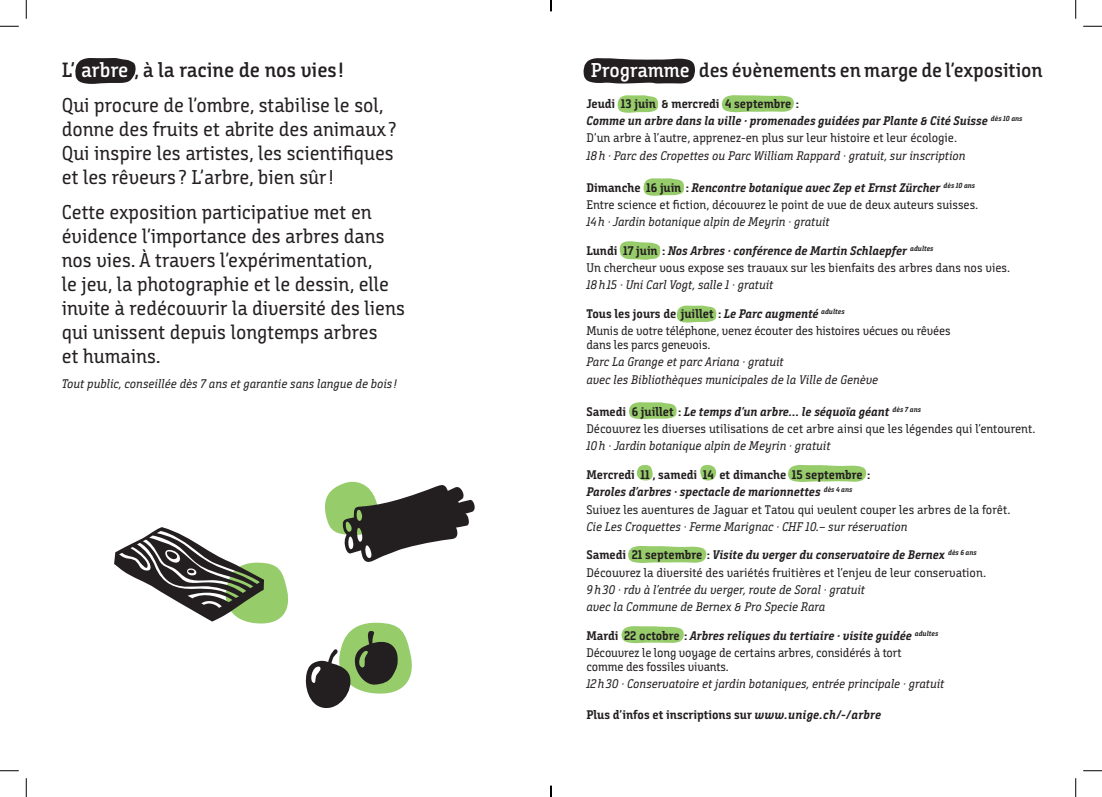
<style>
.page{position:relative;width:1102px;height:797px;background:#fff}
.page>*{position:absolute;margin:0;border:0;box-sizing:border-box;transform-origin:0 0}
.t1{font:20.62px "Bunday Slab Semi Bold Up";color:#231f20}
.t2{font:20px/24px "Bunday Slab Regular Up";color:#231f20}
.t3{font:20px "Bunday Slab Semi Bold Up";color:#231f20}
.t4{font:12.5px/13.8px "Bunday Slab Regular Up";color:#231f20}
.t5{font:italic 12.5px/17.2px "Bunday Slab";color:#231f20}
.t6{font:italic 700 12.5px "Bunday Slab";color:#231f20}
.t7{font:12.5px "Bunday Slab Bold Up";color:#231f20}
.s1{color:#fff}
.s2{font-family:"Bunday Slab Bold Up";font-weight:400;font-style:normal}
.s3{font-family:"Bunday Slab";font-weight:700;font-style:italic}
</style>
<div class="page">
<svg style="left:636px;top:465px;width:17px;height:16px"></svg>
<svg style="left:700px;top:465px;width:16px;height:15px"></svg>
<svg style="left:617px;top:95px;width:41px;height:18px"></svg>
<svg style="left:643px;top:178px;width:41px;height:18px"></svg>
<svg style="left:619px;top:241px;width:41px;height:19px"></svg>
<svg style="left:629px;top:402px;width:47px;height:17px"></svg>
<svg style="left:676px;top:305px;width:40px;height:17px"></svg>
<svg style="left:722px;top:95px;width:71px;height:17px"></svg>
<svg style="left:788px;top:465px;width:78px;height:17px"></svg>
<svg style="left:628px;top:546px;width:78px;height:17px"></svg>
<svg style="left:621px;top:626px;width:62px;height:17px"></svg>
<svg style="left:583px;top:58px;width:112px;height:26px;background:#3b3839"></svg>
<svg style="left:75px;top:58px;width:61px;height:26px;background:#403d3d"></svg>
<svg style="left:325px;top:481px;width:150px;height:81px"></svg>
<svg style="left:114px;top:527px;width:174px;height:97px"></svg>
<svg style="left:305px;top:622px;width:107px;height:86px"></svg>
<svg style="left:0;top:25px;width:19px;height:2px"></svg>
<svg style="left:1083px;top:25px;width:18px;height:2px"></svg>
<svg style="left:0;top:770px;width:19px;height:1px"></svg>
<svg style="left:1083px;top:770px;width:18px;height:1px"></svg>
<svg style="left:25px;top:0;width:2px;height:19px"></svg>
<svg style="left:25px;top:778px;width:2px;height:19px"></svg>
<svg style="left:1075px;top:0;width:1px;height:19px"></svg>
<svg style="left:1075px;top:778px;width:1px;height:19px"></svg>
<svg style="left:550px;top:785px;width:1px;height:12px"></svg>
<h1 class="t1" style="left:62px;top:58px;width:283px">L’ <span class="s1">arbre</span> , à la racine de nos vies!</h1>
<h2 class="t2" style="left:62px;top:93px;width:336px">Qui procure de l’ombre, stabilise le sol, donne des fruits et abrite des animaux ?<br>Qui inspire les artistes, les scientifiques et les rêveurs ? L’arbre, bien sûr!</h2>
<p class="t2" style="left:62px;top:200px;width:345px">Cette exposition participative met en évidence l’importance des arbres dans nos vies. À travers l’expérimentation,<br>le jeu, la photographie et le dessin, elle invite à redécouvrir la diversité des liens qui unissent depuis longtemps arbres<br>et humains.</p>
<p class="t5" style="left:62px;top:375px;width:336px">Tout public, conseillée dès 7 ans et garantie sans langue de bois !</p>
<h2 class="t3" style="left:591px;top:58px;width:453px"><span class="s1">Programme</span> des évènements en marge de l’exposition</h2>
<p class="t7" style="left:586px;top:96px;width:214px">Jeudi 13 juin &amp; mercredi 4 septembre :</p>
<p class="t6" style="left:586px;top:113px;width:437px">Comme un arbre dans la ville · promenades guidées par Plante &amp; Cité Suisse <sup>dès</sup> <sup>10</sup> <sup>ans</sup></p>
<p class="t4" style="left:586px;top:131px;width:372px">D’un arbre à l’autre, apprenez-en plus sur leur histoire et leur écologie.</p>
<p class="t5" style="left:586px;top:147px;width:380px">18h · Parc des Cropettes ou Parc William Rappard · gratuit, sur inscription</p>
<p class="t6" style="left:586px;top:180px;width:390px"><span class="s2">Dimanche 16 juin :</span> Rencontre botanique avec Zep et Ernst Zürcher <sup>dès</sup> <sup>10</sup> <sup>ans</sup></p>
<p class="t4" style="left:586px;top:198px;width:393px">Entre science et fiction, découvrez le point de vue de deux auteurs suisses.</p>
<p class="t5" style="left:586px;top:213px;width:245px">14h · Jardin botanique alpin de Meyrin · gratuit</p>
<p class="t6" style="left:586px;top:243px;width:348px"><span class="s2">Lundi 17 juin :</span> Nos Arbres · conférence de Martin Schlaepfer <sup>adultes</sup></p>
<p class="t4" style="left:586px;top:261px;width:425px">Un chercheur vous expose ses travaux sur les bienfaits des arbres dans nos vies.</p>
<p class="t5" style="left:586px;top:276px;width:188px">18h15 · Uni Carl Vogt, salle 1 · gratuit</p>
<p class="t7" style="left:586px;top:306px;width:259px">Tous les jours de juillet : <span class="s3">Le Parc augmenté</span> <sup>adultes</sup></p>
<p class="t4" style="left:586px;top:324px;width:365px">Munis de votre téléphone, venez écouter des histoires vécues ou rêvées dans les parcs genevois.</p>
<p class="t5" style="left:586px;top:353px;width:293px">Parc La Grange et parc Ariana · gratuit<br>avec les Bibliothèques municipales de la Ville de Genève</p>
<p class="t6" style="left:586px;top:404px;width:336px"><span class="s2">Samedi 6 juillet :</span> Le temps d’un arbre… le séquoïa géant <sup>dès</sup> <sup>7</sup> <sup>ans</sup></p>
<p class="t4" style="left:586px;top:422px;width:450px">Découvrez les diverses utilisations de cet arbre ainsi que les légendes qui l’entourent.</p>
<p class="t5" style="left:586px;top:437px;width:245px">10h · Jardin botanique alpin de Meyrin · gratuit</p>
<p class="t7" style="left:586px;top:467px;width:285px">Mercredi 11 , samedi 14 et dimanche 15 septembre :</p>
<p class="t6" style="left:586px;top:484px;width:267px">Paroles d’arbres · spectacle de marionnettes <sup>dès</sup> <sup>4</sup> <sup>ans</sup></p>
<p class="t4" style="left:586px;top:502px;width:425px">Suivez les aventures de Jaguar et Tatou qui veulent couper les arbres de la forêt.</p>
<p class="t5" style="left:586px;top:518px;width:323px">Cie Les Croquettes · Ferme Marignac · CHF 10.– sur réservation</p>
<p class="t6" style="left:586px;top:547px;width:392px"><span class="s2">Samedi 21 septembre :</span> Visite du verger du conservatoire de Bernex <sup>dès</sup> <sup>6</sup> <sup>ans</sup></p>
<p class="t4" style="left:586px;top:565px;width:401px">Découvrez la diversité des variétés fruitières et l’enjeu de leur conservation.</p>
<p class="t5" style="left:586px;top:581px;width:280px">9h30 · rdv à l’entrée du verger, route de Soral · gratuit avec la Commune de Bernex &amp; Pro Specie Rara</p>
<p class="t6" style="left:586px;top:628px;width:353px"><span class="s2">Mardi 22 octobre :</span> Arbres reliques du tertiaire · visite guidée <sup>adultes</sup></p>
<p class="t4" style="left:586px;top:646px;width:316px">Découvrez le long voyage de certains arbres, considérés à tort comme des fossiles vivants.</p>
<p class="t5" style="left:586px;top:675px;width:359px">12h30 · Conservatoire et jardin botaniques, entrée principale · gratuit</p>
<p class="t7" style="left:586px;top:707px;width:296px">Plus d’infos et inscriptions sur <span class="s3">www.unige.ch/-/arbre</span></p>
</div>
